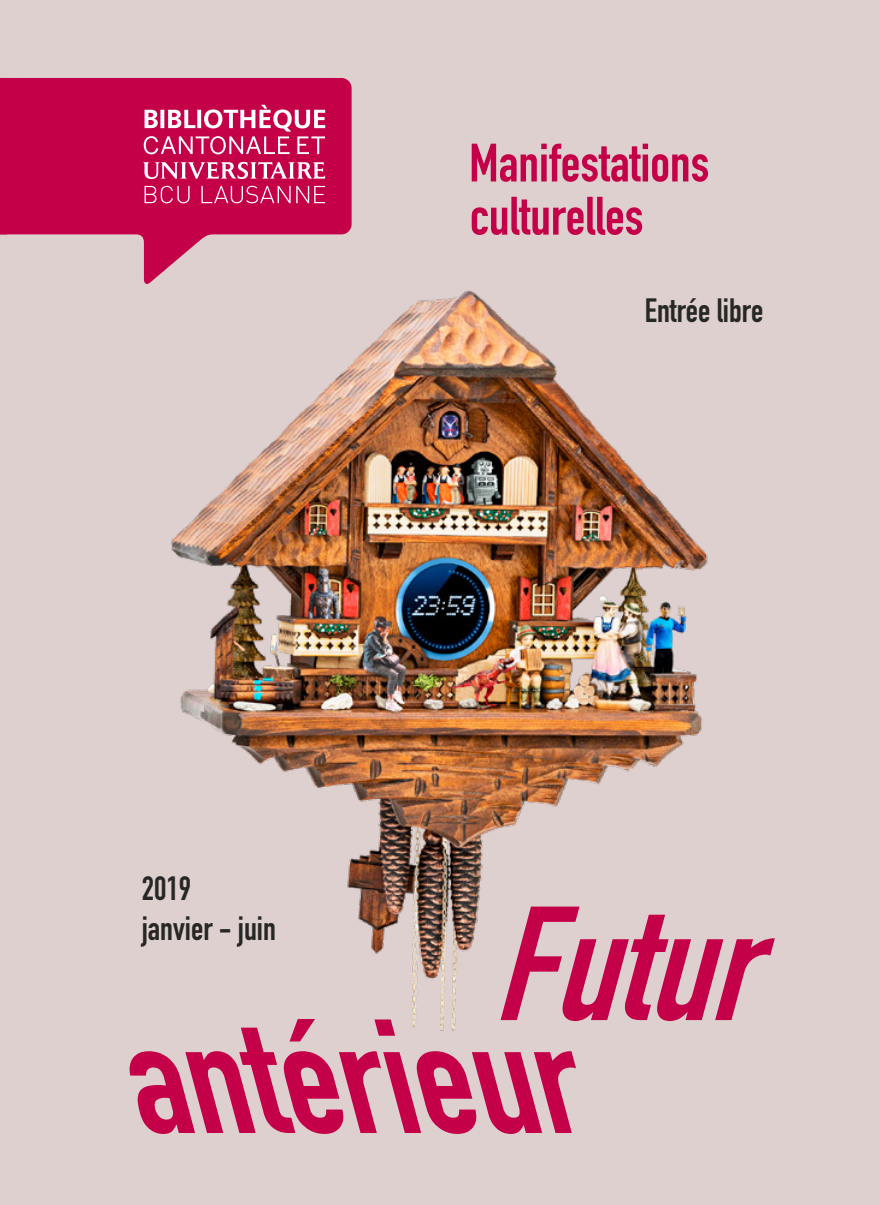
<style>
.page{position:relative;width:879px;height:1205px;background:#ded0ce}
.page>*{position:absolute;margin:0;border:0;box-sizing:border-box;transform-origin:0 0}
.t1{font:italic 700 159.5px "DIN Condensed";color:#c40049}
.t2{font:700 53px/53px "DIN Condensed";color:#c40049}
.t3{font:700 33.25px/39.8px "DIN Condensed";color:#272726}
</style>
<div class="page">
<img style="left:171px;top:85px;width:536px;height:947px">
<svg style="left:7px;top:78px;width:344px;height:206px;fill:#c40049"></svg>
<svg style="left:145px;top:186px;width:180px;height:17px;background:#cf316c"></svg>
<svg style="left:144px;top:105px;width:181px;height:49px;background:#d4497d"></svg>
<svg style="left:143px;top:162px;width:182px;height:17px;background:#d95e8c"></svg>
<svg style="left:0;top:78px;width:7px;height:157px"></svg>
<h2 class="t2" style="left:469px;top:136px;width:242px">Manifestations culturelles</h2>
<p class="t3" style="left:645px;top:290px;width:120px">Entrée libre</p>
<p class="t3" style="left:142px;top:868px;width:136px">2019<br>janvier - juin</p>
<h1 class="t1" style="left:493px;top:857px;width:318px">Futur</h1>
<h1 class="t1" style="left:141px;top:970px;width:510px">antérieur</h1>
</div>
